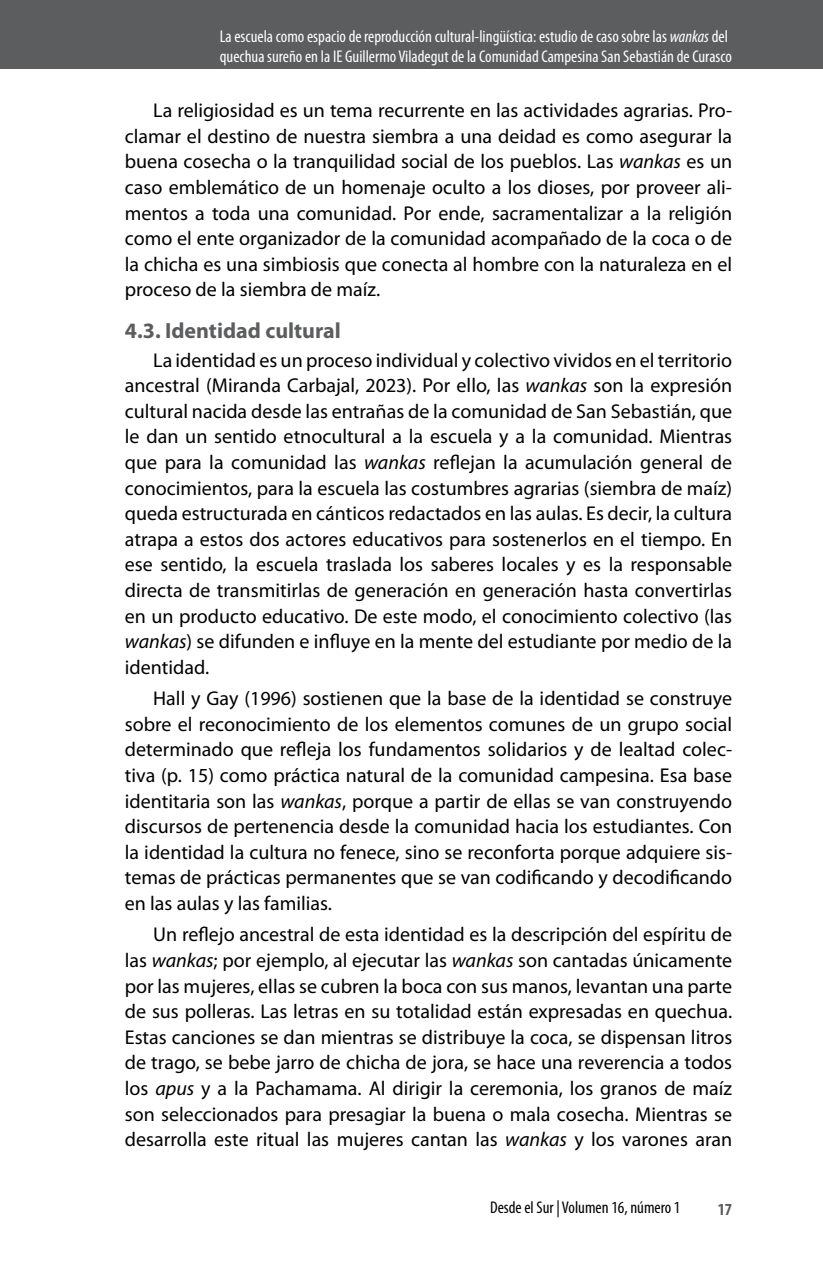
<style>
.page{position:relative;width:823px;height:1265px;background:#fff}
.page>*{position:absolute;margin:0;border:0;box-sizing:border-box;transform-origin:0 0}
.t1{font:700 22px "Myriad Pro";color:#5c5d5f}
.t2{font:20px/25.6px "Myriad Pro";color:#000;text-align:justify}
.t3{font:condensed 17px/20px "Myriad Pro";color:#fff}
.t4{font:condensed 17px "Myriad Pro";color:#000}
.t5{font:700 condensed 17px "Myriad Pro";color:#5c5d5f}
.s1{font-style:italic}
</style>
<div class="page">
<div style="left:0;top:0;width:822px;height:68px;background:#5c5d5f"></div>
<p class="t3" style="left:220px;top:26px;width:513px">La escuela como espacio de reproducción cultural-lingüística: estudio de caso sobre las <span class="s1">wankas</span> del quechua sureño en la IE Guillermo Viladegut de la Comunidad Campesina San Sebastián de Curasco</p>
<p class="t2" style="left:125px;top:97px;width:608px;text-indent:28px">La religiosidad es un tema recurrente en las actividades agrarias. Pro&shy;clamar el destino de nuestra siembra a una deidad es como asegurar la buena cosecha o la tranquilidad social de los pueblos. Las <span class="s1">wankas</span> es un caso emblemático de un homenaje oculto a los dioses, por proveer ali&shy;mentos a toda una comunidad. Por ende, sacramentalizar a la religión como el ente organizador de la comunidad acompañado de la coca o de la chicha es una simbiosis que conecta al hombre con la naturaleza en el proceso de la siembra de maíz.</p>
<p class="t1" style="left:125px;top:316px;width:217px">4.3. Identidad cultural</p>
<p class="t2" style="left:125px;top:346px;width:608px;text-indent:28px">La identidad es un proceso individual y colectivo vividos en el territorio ancestral (Miranda Carbajal, 2023). Por ello, las <span class="s1">wankas</span> son la expresión cultural nacida desde las entrañas de la comunidad de San Sebastián, que le dan un sentido etnocultural a la escuela y a la comunidad. Mientras que para la comunidad las <span class="s1">wankas</span> reflejan la acumulación general de conocimientos, para la escuela las costumbres agrarias (siembra de maíz) queda estructurada en cánticos redactados en las aulas. Es decir, la cultura atrapa a estos dos actores educativos para sostenerlos en el tiempo. En ese sentido, la escuela traslada los saberes locales y es la responsable directa de transmitirlas de generación en generación hasta convertirlas en un producto educativo. De este modo, el conocimiento colectivo (las <span class="s1">wankas</span>) se difunden e influye en la mente del estudiante por medio de la identidad.</p>
<p class="t2" style="left:125px;top:685px;width:608px;text-indent:28px">Hall y Gay (1996) sostienen que la base de la identidad se construye sobre el reconocimiento de los elementos comunes de un grupo social determinado que refleja los fundamentos solidarios y de lealtad colec&shy;tiva (p. 15) como práctica natural de la comunidad campesina. Esa base identitaria son las <span class="s1">wankas</span>, porque a partir de ellas se van construyendo discursos de pertenencia desde la comunidad hacia los estudiantes. Con la identidad la cultura no fenece, sino se reconforta porque adquiere sis&shy;temas de prácticas permanentes que se van codificando y decodificando en las aulas y las familias.</p>
<p class="t2" style="left:125px;top:921px;width:608px;text-indent:28px">Un reflejo ancestral de esta identidad es la descripción del espíritu de las <span class="s1">wankas</span>; por ejemplo, al ejecutar las <span class="s1">wankas</span> son cantadas únicamente por las mujeres, ellas se cubren la boca con sus manos, levantan una parte de sus polleras. Las letras en su totalidad están expresadas en quechua.<br>Estas canciones se dan mientras se distribuye la coca, se dispensan litros de trago, se bebe jarro de chicha de jora, se hace una reverencia a todos los <span class="s1">apus</span> y a la Pachamama. Al dirigir la ceremonia, los granos de maíz son seleccionados para presagiar la buena o mala cosecha. Mientras se desarrolla este ritual las mujeres cantan las <span class="s1">wankas</span> y los varones aran</p>
<p class="t4" style="left:489px;top:1196px;width:192px">Desde el Sur | Volumen 16, número 1</p>
<p class="t5" style="left:717px;top:1198px;width:16px">17</p>
</div>
